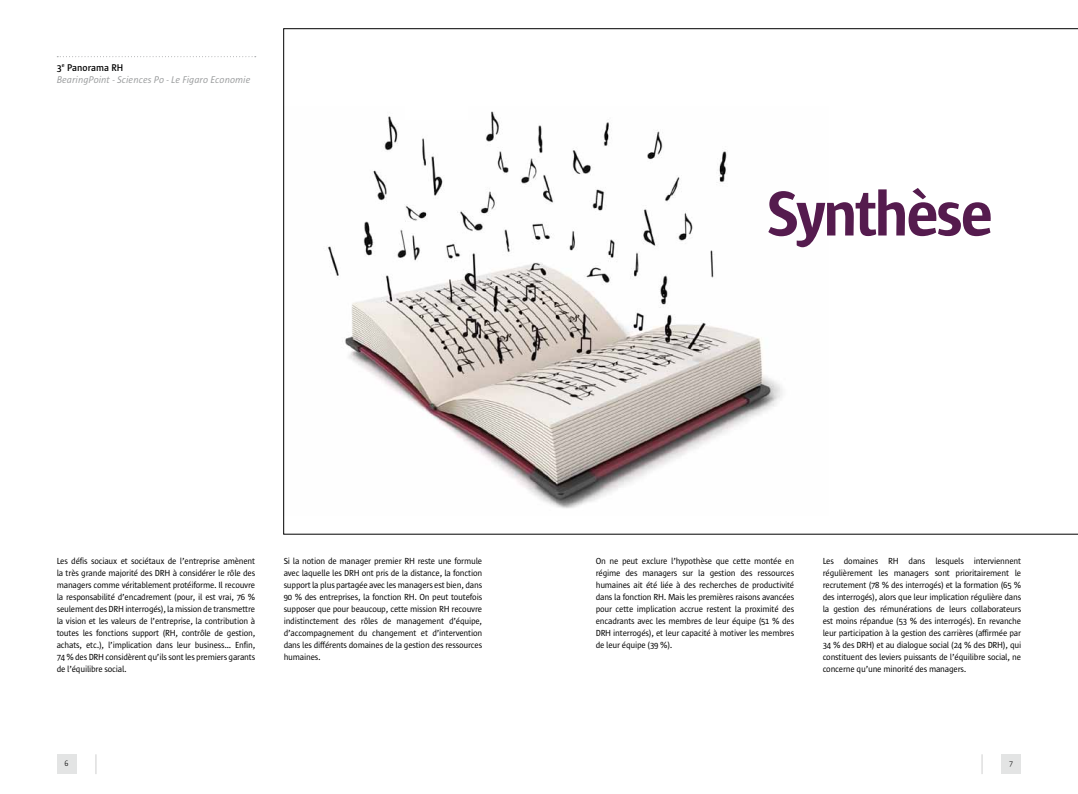
<style>
.page{position:relative;width:1078px;height:794px;background:#fff}
.page>*{position:absolute;margin:0;border:0;box-sizing:border-box;transform-origin:0 0}
.t1{font:700 65px "Sun Hf 7";letter-spacing:-.03em;color:#551b4e}
.t2{font:italic 10px "Sun Hf 5 i";color:#9c9e9f}
.t3{font:600 10px "Sun Hf 6";color:#000}
.t4{font:9px/12px "Sun Hf 5";letter-spacing:-.025em;color:#000;text-align:justify}
.t5{font:300 8px "Sun Hf 3";color:#000}
</style>
<div class="page">
<svg style="left:95px;top:754px;width:1px;height:20px"></svg>
<svg style="left:981px;top:754px;width:1px;height:20px"></svg>
<svg style="left:57px;top:56px;width:199px;height:1px"></svg>
<div style="left:57px;top:754px;width:20px;height:20px;background:#e3e4e4"></div>
<div style="left:1001px;top:754px;width:19px;height:20px;background:#e3e4e4"></div>
<svg style="left:283px;top:28px;width:794px;height:506px"></svg>
<div style="left:405px;top:92px;width:63px;height:28px;background:#fff"></div>
<p class="t3" style="left:57px;top:62px;width:68px">3<sup>e</sup> Panorama RH</p>
<p class="t2" style="left:57px;top:74px;width:195px">BearingPoint - Sciences Po - Le Figaro Economie</p>
<h1 class="t1" style="left:766px;top:180px;width:227px">Synthèse</h1>
<p class="t4" style="left:57px;top:555px;width:200px">Les défis sociaux et sociétaux de l’entreprise amènent la très grande majorité des DRH à considérer le rôle des managers comme véritablement protéiforme. Il recouvre la responsabilité d’encadrement (pour, il est vrai, 76 % seulement des DRH interrogés), la mission de transmettre la vision et les valeurs de l’entreprise, la contribution à toutes les fonctions support (RH, contrôle de gestion, achats, etc.), l’implication dans leur business… Enfin, 74 % des DRH considèrent qu’ils sont les premiers garants de l’équilibre social.</p>
<p class="t4" style="left:283px;top:555px;width:200px">Si la notion de manager premier RH reste une formule avec laquelle les DRH ont pris de la distance, la fonction support la plus partagée avec les managers est bien, dans 90 % des entreprises, la fonction RH. On peut toutefois supposer que pour beaucoup, cette mission RH recouvre indistinctement des rôles de management d’équipe, d’accompagnement du changement et d’intervention dans les différents domaines de la gestion des ressources humaines.</p>
<p class="t4" style="left:595px;top:555px;width:200px">On ne peut exclure l’hypothèse que cette montée en régime des managers sur la gestion des ressources humaines ait été liée à des recherches de productivité dans la fonction RH. Mais les premières raisons avancées pour cette implication accrue restent la proximité des encadrants avec les membres de leur équipe (51 % des DRH interrogés), et leur capacité à motiver les membres de leur équipe (39 %).</p>
<p class="t4" style="left:822px;top:555px;width:200px">Les domaines RH dans lesquels interviennent régulièrement les managers sont prioritairement le recrutement (78 % des interrogés) et la formation (65 % des interrogés), alors que leur implication régulière dans la gestion des rémunérations de leurs collaborateurs est moins répandue (53 % des interrogés). En revanche leur participation à la gestion des carrières (affirmée par 34 % des DRH) et au dialogue social (24 % des DRH), qui constituent des leviers puissants de l’équilibre social, ne concerne qu’une minorité des managers.</p>
<p class="t5" style="left:65px;top:759px;width:5px">6</p>
<p class="t5" style="left:1009px;top:759px;width:5px">7</p>
</div>
